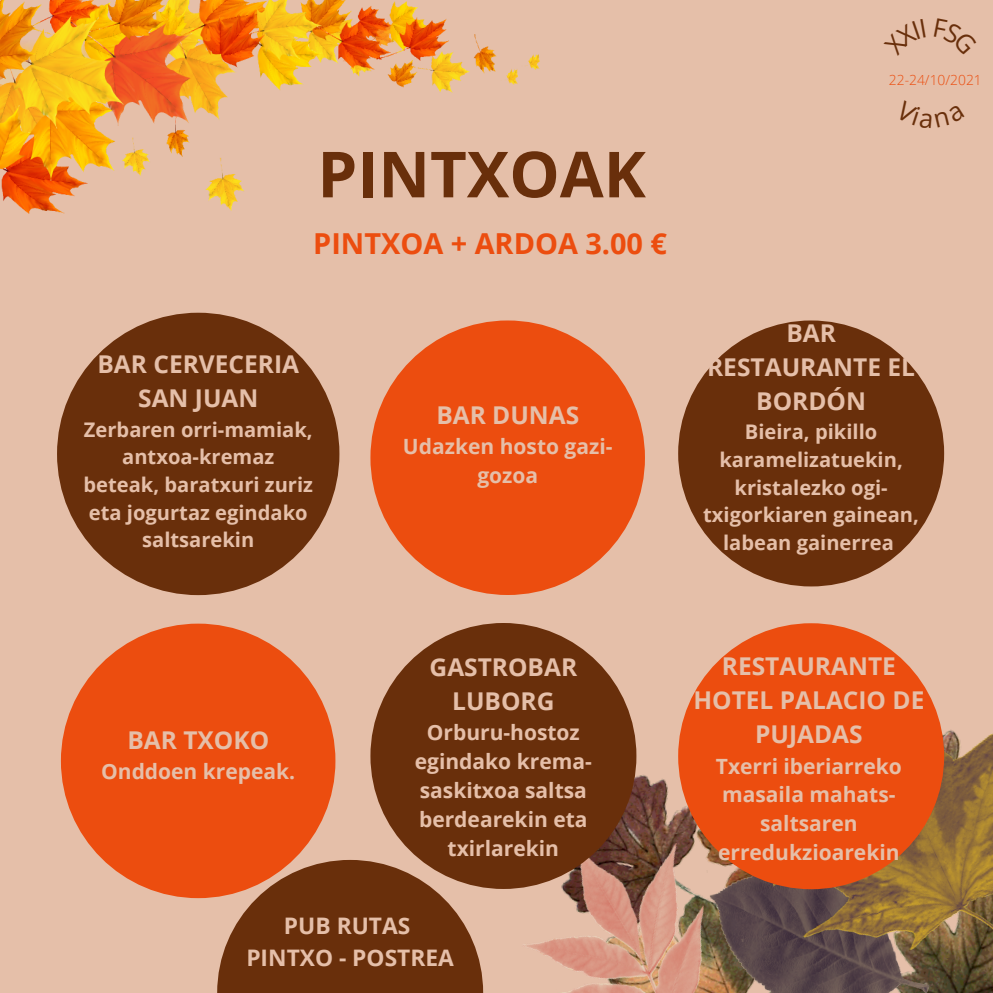
<style>
.page{position:relative;width:993px;height:993px;background:#fff}
.page>*{position:absolute;margin:0;border:0;box-sizing:border-box;transform-origin:0 0}
.t1{font:700 63.52px "Open Sans";color:#692f0b}
.t2{font:700 28.88px "Open Sans";color:#ec4d0f}
.t3{font:700 24.5px/34.1px "Open Sans";color:#e5bfa9;text-align:center}
.t4{font:700 22.75px "Open Sans";color:#e5bfa9}
.t5{font:700 21px/28.9px "Open Sans";color:#e5bfa9;text-align:center}
.t6{font:700 20.12px/27.6px "Open Sans";color:#e5bfa9;text-align:center}
.t7{font:300 13.83px "Open Sans";color:#ec4d0f}
</style>
<div class="page">
<div style="left:0;top:0;width:992px;height:992px;background:#e5bfa9"></div>
<img style="left:0;top:0;width:539px;height:213px">
<img style="left:613px;top:681px;width:85px;height:120px">
<img style="left:496px;top:801px;width:216px;height:191px">
<img style="left:712px;top:626px;width:280px;height:366px">
<div style="left:57px;top:312px;width:282px;height:283px;background:#692f0b;border-radius:50%"></div>
<div style="left:370px;top:320px;width:274px;height:275px;background:#ec4d0f;border-radius:50%"></div>
<div style="left:678px;top:320px;width:265px;height:266px;background:#692f0b;border-radius:50%"></div>
<div style="left:61px;top:623px;width:274px;height:274px;background:#ec4d0f;border-radius:50%"></div>
<div style="left:370px;top:623px;width:266px;height:265px;background:#692f0b;border-radius:50%"></div>
<div style="left:678px;top:623px;width:265px;height:266px;background:#ec4d0f;border-radius:50%"></div>
<svg style="left:217px;top:859px;width:266px;height:133px"></svg>
<p class="t1" style="left:317px;top:129px;width:330px">PINTXOAK</p>
<p class="t2" style="left:313px;top:223px;width:355px">PINTXOA + ARDOA 3.00 €</p>
<p class="t3" style="left:97px;top:346px;width:203px">BAR CERVECERIA<br>SAN JUAN</p>
<p class="t6" style="left:84px;top:415px;width:231px">Zerbaren orri-mamiak, antxoa-kremaz beteak, baratxuri zuriz eta jogurtaz egindako saltsarekin</p>
<p class="t3" style="left:436px;top:397px;width:144px">BAR DUNAS</p>
<p class="t5" style="left:403px;top:431px;width:211px">Udazken hosto gazi&shy;gozoa</p>
<p class="t7" style="left:888px;top:70px;width:94px">22-24/10/2021</p>
<p class="t3" style="left:707px;top:315px;width:209px">BAR<br>RESTAURANTE EL<br>BORDÓN</p>
<p class="t6" style="left:703px;top:418px;width:217px">Bieira, pikillo karamelizatuekin, kristalezko ogi&shy;txigorkiaren gainean, labean gainerrea</p>
<p class="t3" style="left:127px;top:722px;width:143px">BAR TXOKO</p>
<p class="t5" style="left:101px;top:756px;width:195px">Onddoen krepeak.</p>
<p class="t3" style="left:429px;top:649px;width:149px">GASTROBAR<br>LUBORG</p>
<p class="t5" style="left:415px;top:717px;width:178px">Orburu-hostoz egindako krema&shy;saskitxoa saltsa berdearekin eta txirlarekin</p>
<p class="t4" style="left:284px;top:909px;width:128px">PUB RUTAS</p>
<p class="t4" style="left:246px;top:941px;width:209px">PINTXO - POSTREA</p>
<p class="t3" style="left:693px;top:648px;width:232px">RESTAURANTE<br>HOTEL PALACIO DE<br>PUJADAS</p>
<p class="t5" style="left:715px;top:750px;width:187px">Txerri iberiarreko masaila mahats&shy;saltsaren erredukzioarekin</p>
</div>
